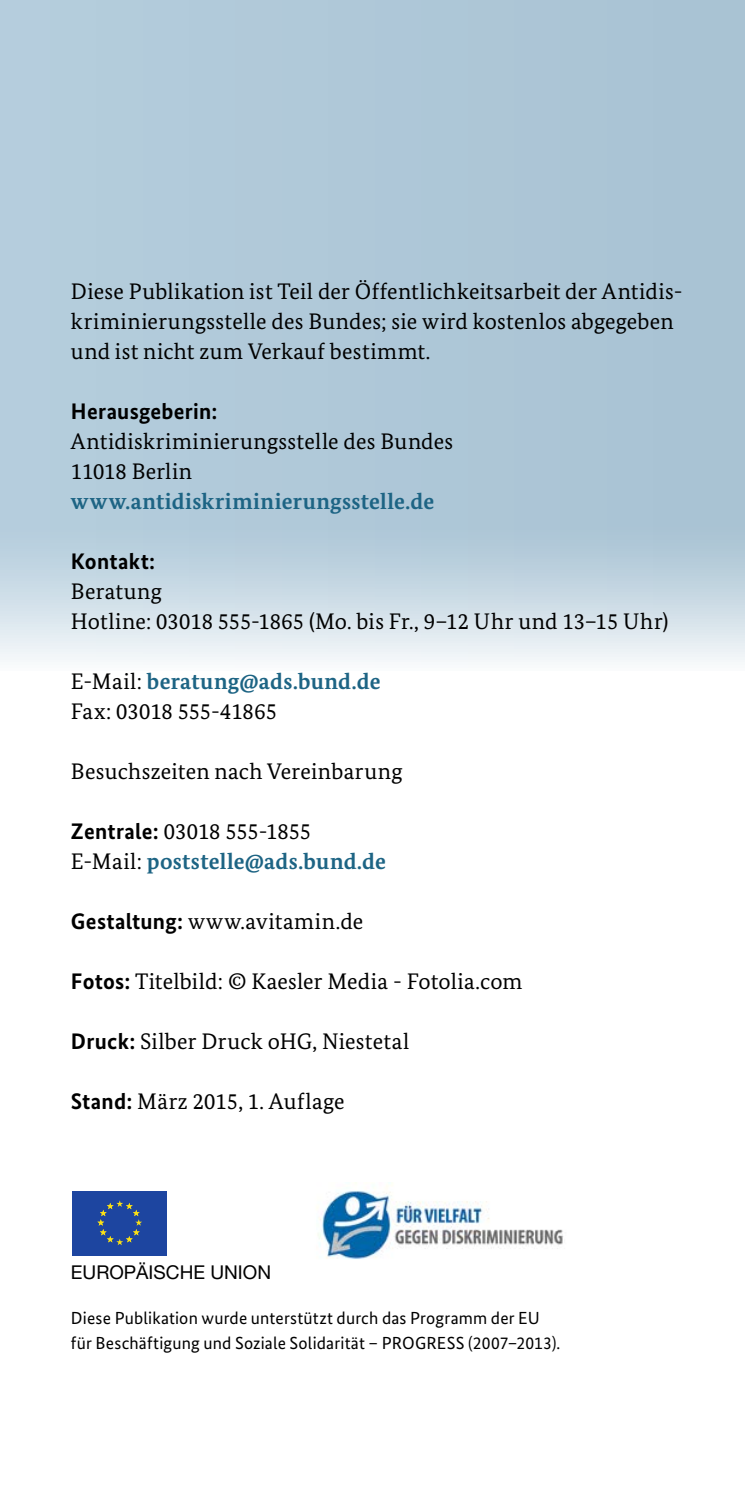
<style>
.page{position:relative;width:745px;height:1489px;background:#fff}
.page>*{position:absolute;margin:0;border:0;box-sizing:border-box;transform-origin:0 0}
.t1{font:22.5px/30px "Bundes Serif";letter-spacing:.01em;color:#000}
.t2{font:700 22.5px/30px "Bundes Serif";letter-spacing:.01em;color:#1d6484}
.t3{font:22.5px "Bundes Serif";letter-spacing:.03em;color:#000}
.t4{font:19px "Helvetica Neue";color:#000}
.t5{font:17.5px/25px "Bundes Sans";letter-spacing:.01em;color:#000}
.s1{font-family:"Bundes Sans";font-weight:700}
.s2{font-weight:700;color:#1d6484}
.s3{font-family:"Bundes Sans";color:#000}
.s4{font-weight:400;color:#000}
</style>
<div class="page">
<svg style="left:0;top:0;width:744px;height:662px;background:#b4ccda"></svg>
<img style="left:317px;top:1182px;width:246px;height:78px">
<div style="left:72px;top:1191px;width:95px;height:64px;background:#1d45a0"></div>
<svg style="left:97px;top:1200px;width:45px;height:45px"></svg>
<p class="t1" style="left:71px;top:276px;width:612px">Diese Publikation ist Teil der Öffentlichkeitsarbeit der Antidis&shy;kriminierungsstelle des Bundes; sie wird kostenlos abgegeben und ist nicht zum Verkauf bestimmt.</p>
<p class="t1" style="left:71px;top:396px;width:383px"><span class="s1">Herausgeberin:<br></span>Antidiskriminierungsstelle des Bundes<br>11018 Berlin <span class="s2">www.antidiskriminierungsstelle.de</span></p>
<p class="t1" style="left:71px;top:546px;width:598px"><span class="s1">Kontakt:<br></span>Beratung<br>Hotline: 03018 555-1865 (Mo. bis Fr., 9–12 Uhr und 13–15 Uhr)</p>
<p class="t1" style="left:71px;top:666px;width:311px">E-Mail: <span class="s2">beratung@ads.bund.de<br></span>Fax: 03018 555-41865</p>
<p class="t1" style="left:71px;top:756px;width:333px">Besuchszeiten nach Vereinbarung</p>
<p class="t2" style="left:71px;top:816px;width:316px"><span class="s3">Zentrale:</span> <span class="s4">03018 555-1855<br>E-Mail:</span> poststelle@ads.bund.de</p>
<p class="t3" style="left:71px;top:907px;width:294px"><span class="s1">Gestaltung:</span> www.avitamin.de</p>
<p class="t1" style="left:71px;top:966px;width:452px"><span class="s1">Fotos:</span> Titelbild: © Kaesler Media - Fotolia.com</p>
<p class="t1" style="left:71px;top:1026px;width:340px"><span class="s1">Druck:</span> Silber Druck oHG, Niestetal</p>
<p class="t1" style="left:71px;top:1086px;width:275px"><span class="s1">Stand:</span> März 2015, 1. Auflage</p>
<p class="t4" style="left:71px;top:1261px;width:201px">EUROPÄISCHE UNION</p>
<p class="t5" style="left:71px;top:1305px;width:490px">Diese Publikation wurde unterstützt durch das Programm der EU für Beschäftigung und Soziale Solidarität – PROGRESS (2007–2013).</p>
</div>
